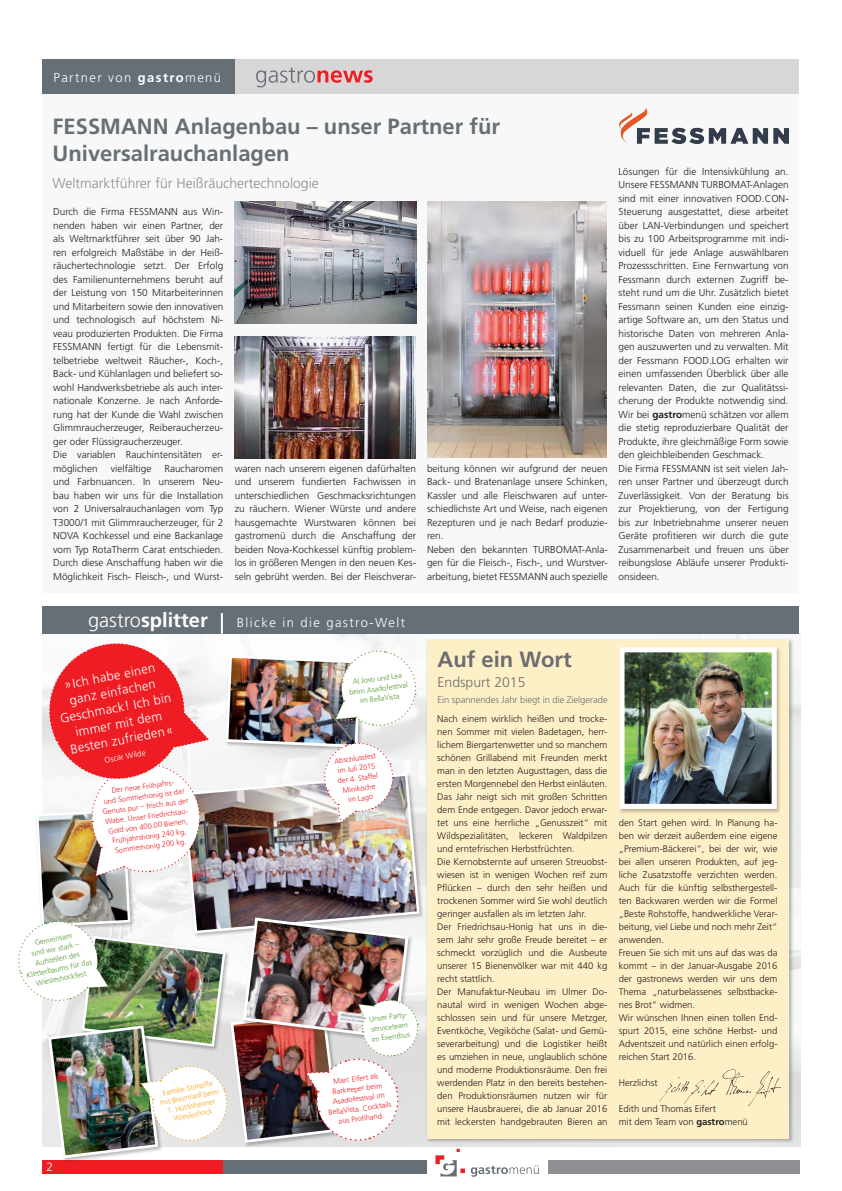
<style>
.page{position:relative;width:842px;height:1191px;background:#fff}
.page>*{position:absolute;margin:0;border:0;box-sizing:border-box;transform-origin:0 0}
.t1{font:700 22px/27px "Frutiger";color:#676f76}
.t2{font:700 22px "Frutiger";color:#6c6d70}
.t3{font:700 20px "Frutiger";color:#fff}
.t4{font:300 14px "Frutiger";color:#8f8e93}
.t5{font:300 14px "Frutiger";color:#6c6d70}
.t6{font:300 13px "Frutiger";letter-spacing:.11em;color:#fff}
.t7{font:300 12.9px/16.1px "Frutiger";color:#fff;text-align:center}
.t8{font:300 12px "Frutiger";color:#fff}
.t9{font:300 10px/13.5px "Frutiger";color:#231f20}
.t10{font:300 9.5px/13px "Frutiger";color:#231f20}
.t11{font:300 9.5px "Frutiger";letter-spacing:-.01em;color:#6c6d70}
.t12{font:300 8.1px "Frutiger";color:#fff}
.t13{font:300 7.5px/10px "Frutiger";color:#ee1d23;text-align:center}
.t14{font:300 7.5px/10px "Frutiger";color:#579a34;text-align:center}
.t15{font:300 7.5px/9px "Frutiger";color:#f9a51b;text-align:center}
.s1{font-weight:700}
.s2{font-weight:300}
</style>
<div class="page">
<div style="left:43px;top:94px;width:756px;height:499px;background:#f4f5f4"></div>
<div style="left:425px;top:638px;width:369px;height:505px;background:#231f20;opacity:.3"></div>
<div style="left:427px;top:639px;width:362px;height:499px;background:#fef0c6"></div>
<div style="left:223px;top:1160px;width:204px;height:14px;background:#676f76"></div>
<div style="left:548px;top:1160px;width:252px;height:14px;background:#8f8e93"></div>
<div style="left:43px;top:1160px;width:180px;height:14px;background:#ee1d23"></div>
<div style="left:43px;top:60px;width:756px;height:34px;background:#d9d6d7"></div>
<svg style="left:256px;top:67px;width:117px;height:20px"></svg>
<div style="left:43px;top:60px;width:192px;height:34px;background:#676f76"></div>
<img style="left:723px;top:1069px;width:58px;height:38px">
<div style="left:43px;top:607px;width:756px;height:27px;background:#676f76"></div>
<hr style="left:221px;top:613px;width:2px;height:21px;background:#fff">
<svg style="left:471px;top:1165px;width:68px;height:11px"></svg>
<svg style="left:435px;top:1148px;width:30px;height:28px"></svg>
<img style="left:235px;top:202px;width:181px;height:121px">
<img style="left:234px;top:337px;width:182px;height:121px">
<img style="left:427px;top:202px;width:180px;height:255px">
<div style="left:47px;top:1024px;width:116px;height:139px;background:#231f20;opacity:.3"></div>
<img style="left:18px;top:634px;width:403px;height:525px">
<img style="left:619px;top:108px;width:169px;height:35px">
<div style="left:618px;top:646px;width:164px;height:168px;background:#231f20;opacity:.3"></div>
<img style="left:625px;top:653px;width:146px;height:150px">
<div style="left:619px;top:647px;width:158px;height:162px;border:5px solid #fff"></div>
<img style="left:659px;top:1075px;width:64px;height:29px">
<h3 class="t6" style="left:53px;top:70px;width:169px">Partner von <span class="s1">gastro</span>menü</h3>
<h1 class="t1" style="left:53px;top:113px;width:449px">FESSMANN Anlagenbau – unser Partner für<br>Universalrauchanlagen</h1>
<h3 class="t4" style="left:53px;top:175px;width:268px">Weltmarktführer für Heißräuchertechnologie</h3>
<p class="t9" style="left:53px;top:205px;width:172px">Durch die Firma FESSMANN aus Win&shy;nenden haben wir einen Partner, der als Weltmarktführer seit über 90 Jah&shy;ren erfolgreich Maßstäbe in der Heiß&shy;räuchertechnologie setzt. Der Erfolg des Familienunternehmens beruht auf der Leistung von 150 Mitarbeiterinnen und Mitarbeitern sowie den innovativen und technologisch auf höchstem Ni&shy;veau produzierten Produkten. Die Firma FESSMANN fertigt für die Lebensmit&shy;telbetriebe weltweit Räucher-, Koch-, Back- und Kühlanlagen und beliefert so&shy;wohl Handwerksbetriebe als auch inter&shy;nationale Konzerne. Je nach Anforde&shy;rung hat der Kunde die Wahl zwischen Glimmraucherzeuger, Reiberaucherzeu&shy;ger oder Flüssigraucherzeuger.<br>Die variablen Rauchintensitäten er&shy;möglichen</p>
<p class="t9" style="left:53px;top:461px;width:172px;text-align:justify;text-indent:111px">Raucharomen und Farbnuancen. In unserem Neu&shy;bau haben wir uns für die Installation von 2 Universalrauchanlagen vom Typ T3000/1 mit Glimmraucherzeuger, für 2<br>NOVA Kochkessel und eine Backanlage vom Typ RotaTherm Carat entschieden.<br>Durch diese Anschaffung haben wir die Möglichkeit Fisch- Fleisch-, und Wurst-</p>
<p class="t9" style="left:235px;top:461px;width:183px;text-align:justify">waren nach unserem eigenen dafürhalten und unserem fundierten Fachwissen in unterschiedlichen Geschmacksrichtungen zu räuchern. Wiener Würste und andere hausgemachte Wurstwaren können bei gastromenü durch die Anschaffung der beiden Nova-Kochkessel künftig problem&shy;los in größeren Mengen in den neuen Kes&shy;seln gebrüht werden. Bei der Fleischverar-</p>
<p class="t9" style="left:111px;top:461px;width:42px">vielfältige</p>
<p class="t9" style="left:427px;top:461px;width:182px">beitung können wir aufgrund der neuen Back- und Bratenanlage unsere Schinken, Kassler und alle Fleischwaren auf unter&shy;schiedlichste Art und Weise, nach eigenen Rezepturen und je nach Bedarf produzie&shy;ren.<br>Neben den bekannten TURBOMAT-Anla&shy;gen für die Fleisch-, Fisch-, und Wurstver&shy;arbeitung, bietet FESSMANN auch spezielle</p>
<p class="t9" style="left:618px;top:164px;width:172px">Lösungen für die Intensivkühlung an.<br>Unsere FESSMANN TURBOMAT-Anlagen sind mit einer innovativen FOOD.CON-Steuerung ausgestattet, diese arbeitet über LAN-Verbindungen und speichert bis zu 100 Arbeitsprogramme mit indi&shy;viduell für jede Anlage auswählbaren Prozessschritten. Eine Fernwartung von Fessmann durch externen Zugriff be&shy;steht rund um die Uhr. Zusätzlich bietet Fessmann seinen Kunden eine einzig&shy;artige Software an, um den Status und historische Daten von mehreren Anla&shy;gen auszuwerten und zu verwalten. Mit der Fessmann FOOD.LOG erhalten wir einen umfassenden Überblick über alle relevanten Daten, die zur Qualitätssi&shy;cherung der Produkte notwendig sind.<br>Wir bei <span class="s1">gastro</span>menü schätzen vor allem die stetig reproduzierbare Qualität der Produkte, ihre gleichmäßige Form sowie den gleichbleibenden Geschmack.<br>Die Firma FESSMANN ist seit vielen Jah&shy;ren unser Partner und überzeugt durch Zuverlässigkeit. Von der Beratung bis zur Projektierung, von der Fertigung bis zur Inbetriebnahme unserer neuen Geräte profitieren wir durch die gute Zusammenarbeit und freuen uns über reibungslose Abläufe unserer Produkti&shy;onsideen.</p>
<h2 class="t3" style="left:88px;top:608px;width:121px"><span class="s2">gastro</span>splitter</h2>
<h3 class="t6" style="left:237px;top:615px;width:170px">Blicke in die gastro-Welt</h3>
<p class="t7" style="left:53px;top:679px;width:114px;rotate:-11deg">»Ich habe einen ganz einfachen<br>Geschmack! Ich bin immer mit dem<br>Besten zufrieden«</p>
<p class="t12" style="left:104px;top:755px;width:43px;rotate:-11deg">Oscar Wilde</p>
<p class="t13" style="left:99px;top:786px;width:88px;rotate:-7deg">Der neue Frühjahrs-<br>und Sommerhonig ist da!<br>Genuss pur – frisch aus der<br>Wabe. Unser Friedrichsau-<br>Gold von 400.00 Bienen,<br>Frühjahrshonig 240 kg,<br>Sommerhonig 200 kg.</p>
<p class="t14" style="left:19px;top:941px;width:68px;rotate:-12deg">Gemeinsam<br>sind wir stark –<br>Aufstellen des<br>Kletterbaums für das<br>Wiesleshockfest</p>
<p class="t15" style="left:157px;top:1090px;width:62px;rotate:-12deg">Familie Stimpfl e mit Breznradl beim</p>
<p class="t15" style="left:166px;top:1106px;width:51px;rotate:-12deg">1. Hüttisheimer<br>Wiesleshock</p>
<p class="t14" style="left:348px;top:677px;width:60px;rotate:-7deg">Al Jovo und Lea beim Asadofestival im BellaVista</p>
<p class="t13" style="left:334px;top:756px;width:44px;rotate:-7deg">Abschlussfest im Juli 2015 der 4. Staffel<br>Miniköche im Lago</p>
<p class="t14" style="left:368px;top:1014px;width:41px;text-align:left;rotate:-7deg">Unser Party&shy;serviceteam im Eventbus</p>
<p class="t13" style="left:324px;top:1077px;width:65px;rotate:-7deg">Marc Eifert als<br>Barkeeper beim<br>Asadofestival im<br>BellaVista. Cocktails aus Profi hand.</p>
<h1 class="t2" style="left:438px;top:647px;width:136px">Auf ein Wort</h1>
<h3 class="t5" style="left:438px;top:674px;width:89px">Endspurt 2015</h3>
<p class="t11" style="left:438px;top:694px;width:172px">Ein spannendes Jahr biegt in die Zielgerade</p>
<p class="t10" style="left:437px;top:712px;width:172px">Nach einem wirklich heißen und trocke&shy;nen Sommer mit vielen Badetagen, herr&shy;lichem Biergartenwetter und so manchem schönen Grillabend mit Freunden merkt man in den letzten Augusttagen, dass die ersten Morgennebel den Herbst einläuten.<br>Das Jahr neigt sich mit großen Schritten dem Ende entgegen. Davor jedoch erwar&shy;tet uns eine herrliche „Genusszeit“ mit Wildspezialitäten, leckeren Waldpilzen und erntefrischen Herbstfrüchten.<br>Die Kernobsternte auf unseren Streuobst&shy;wiesen ist in wenigen Wochen reif zum Pflücken – durch den sehr heißen und trockenen Sommer wird Sie wohl deutlich geringer ausfallen als im letzten Jahr.<br>Der Friedrichsau-Honig hat uns in die&shy;sem Jahr sehr große Freude bereitet – er schmeckt vorzüglich und die Ausbeute unserer 15 Bienenvölker war mit 440 kg recht stattlich.<br>Der Manufaktur-Neubau im Ulmer Do&shy;nautal wird in wenigen Wochen abge&shy;schlossen sein und für unsere Metzger, Eventköche, Vegiköche (Salat- und Gemü&shy;severarbeitung) und die Logistiker heißt es umziehen in neue, unglaublich schöne und moderne Produktionsräume. Den frei werdenden Platz in den bereits bestehen&shy;den Produktionsräumen nutzen wir für unsere Hausbrauerei, die ab Januar 2016 mit leckersten handgebrauten Bieren an</p>
<p class="t10" style="left:619px;top:816px;width:160px">den Start gehen wird. In Planung ha&shy;ben wir derzeit außerdem eine eigene „Premium-Bäckerei“, bei der wir, wie bei allen unseren Produkten, auf jeg&shy;liche Zusatzstoffe verzichten werden.<br>Auch für die künftig selbsthergestell&shy;ten Backwaren werden wir die Formel „Beste Rohstoffe, handwerkliche Verar&shy;beitung, viel Liebe und noch mehr Zeit“ anwenden.<br>Freuen Sie sich mit uns auf das was da kommt – in der Januar-Ausgabe 2016 der gastronews werden wir uns dem Thema „naturbelassenes selbstbacke&shy;nes Brot“ widmen.<br>Wir wünschen Ihnen einen tollen End&shy;spurt 2015, eine schöne Herbst- und Adventszeit und natürlich einen erfolg&shy;reichen Start 2016.</p>
<p class="t10" style="left:619px;top:1076px;width:41px">Herzlichst</p>
<p class="t10" style="left:619px;top:1102px;width:131px">Edith und Thomas Eifert<br>mit dem Team von <span class="s1">gastro</span>menü</p>
<p class="t8" style="left:46px;top:1160px;width:8px">2</p>
</div>
